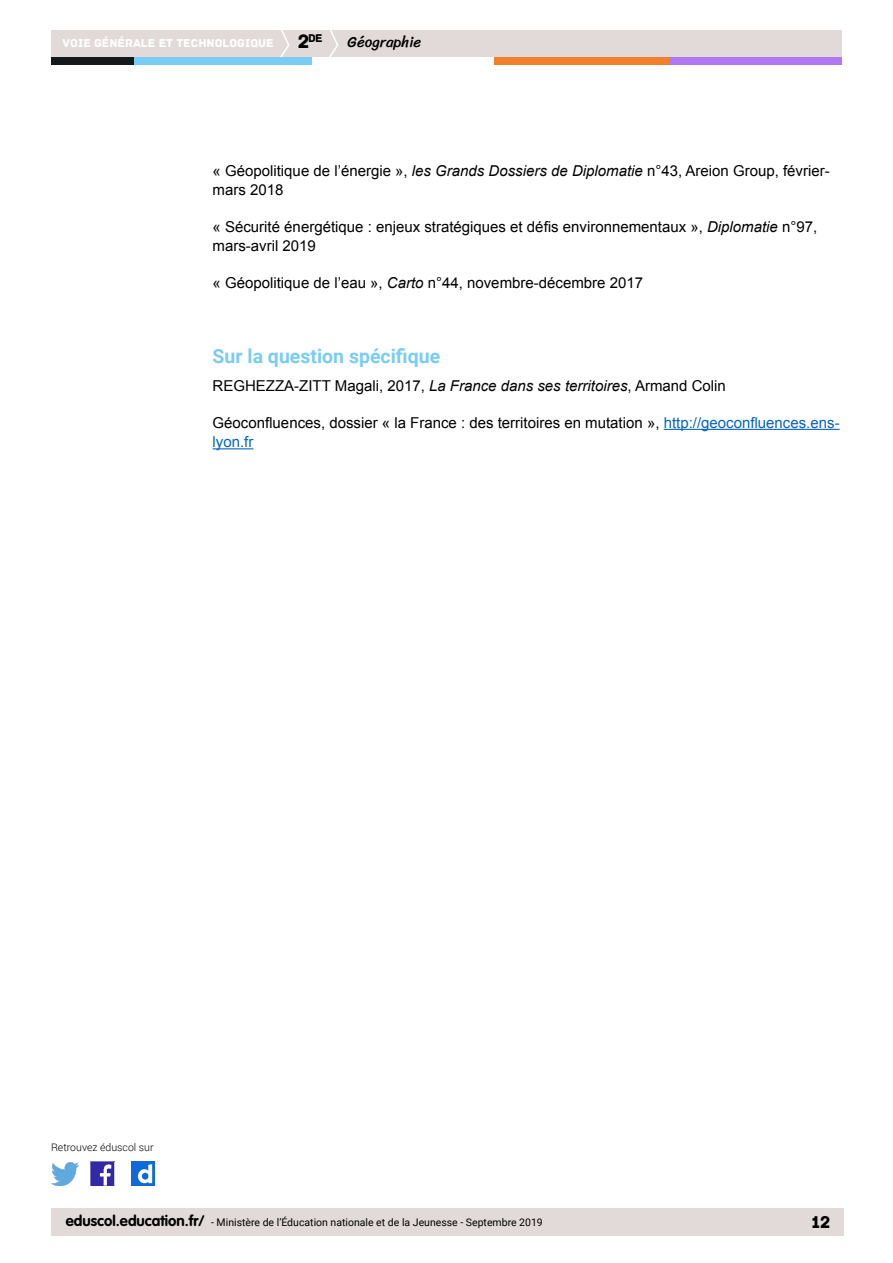
<style>
.page{position:relative;width:893px;height:1263px;background:#fff}
.page>*{position:absolute;margin:0;border:0;box-sizing:border-box;transform-origin:0 0}
.t1{font:700 19.5px "Roboto";color:#79cdf4}
.t2{font:18px "Archive";color:#000}
.t3{font:15px/19.5px "Arial";color:#000}
.t4{font:15px "Sriracha";color:#000}
.t5{font:12px "Archive";color:#fff}
.t6{font:11.85px "Archive";color:#000}
.t7{font:10.5px "Roboto";color:#000}
.t8{font:300 10.5px "Roboto";color:#000}
.s1{font-size:20.4px}
.s2{font-style:italic}
.s3{color:#0563c1}
.s4{font-family:"VAG Rounded Std";font-weight:700;font-size:15px}
</style>
<div class="page">
<div style="left:51px;top:30px;width:791px;height:27px;background:#e1dad8"></div>
<svg style="left:280px;top:30px;width:10px;height:27px"></svg>
<svg style="left:329px;top:30px;width:9px;height:27px"></svg>
<div style="left:133px;top:57px;width:179px;height:8px;background:#79cdf4"></div>
<div style="left:51px;top:57px;width:82px;height:8px;background:#141a1c"></div>
<div style="left:667px;top:57px;width:175px;height:8px;background:#b078f2"></div>
<div style="left:494px;top:57px;width:175px;height:8px;background:#f0802b"></div>
<div style="left:51px;top:1209px;width:792px;height:27px;background:#e1dad8"></div>
<img style="left:91px;top:1162px;width:23px;height:23px">
<img style="left:51px;top:1163px;width:28px;height:22px">
<img style="left:132px;top:1162px;width:22px;height:23px">
<hr style="left:664px;top:429px;width:176px;height:1px;background:#0563c1">
<hr style="left:213px;top:448px;width:40px;height:1px;background:#0563c1">
<p class="t6" style="left:298px;top:31px;width:27px"><span class="s1">2</span>de</p>
<p class="t5" style="left:63px;top:36px;width:212px">VOIE GÉNÉRALE ET TECHNOLOGIQUE</p>
<p class="t4" style="left:348px;top:33px;width:75px">Géographie</p>
<p class="t3" style="left:213px;top:161px;width:619px">« Géopolitique de l’énergie », <span class="s2">les Grands Dossiers de Diplomatie</span> n°43, Areion Group, février&shy;mars 2018</p>
<p class="t3" style="left:213px;top:217px;width:606px">« Sécurité énergétique : enjeux stratégiques et défis environnementaux », <span class="s2">Diplomatie</span> n°97, mars-avril 2019</p>
<p class="t3" style="left:213px;top:273px;width:432px">« Géopolitique de l’eau », <span class="s2">Carto</span> n°44, novembre-décembre 2017</p>
<h1 class="t1" style="left:213px;top:343px;width:229px">Sur la question spécifique</h1>
<p class="t3" style="left:213px;top:376px;width:515px">REGHEZZA-ZITT Magali, 2017, <span class="s2">La France dans ses territoires</span>, Armand Colin</p>
<p class="t3" style="left:213px;top:413px;width:628px">Géoconfluences, dossier « la France : des territoires en mutation », <span class="s3">http://geoconfluences.ens&shy;lyon.fr</span></p>
<p class="t8" style="left:51px;top:1140px;width:104px">Retrouvez éduscol sur</p>
<p class="t7" style="left:66px;top:1215px;width:478px"><span class="s4">eduscol.education.fr/</span> - Ministère de l’Éducation nationale et de la Jeunesse - Septembre 2019</p>
<p class="t2" style="left:811px;top:1211px;width:20px">12</p>
</div>
